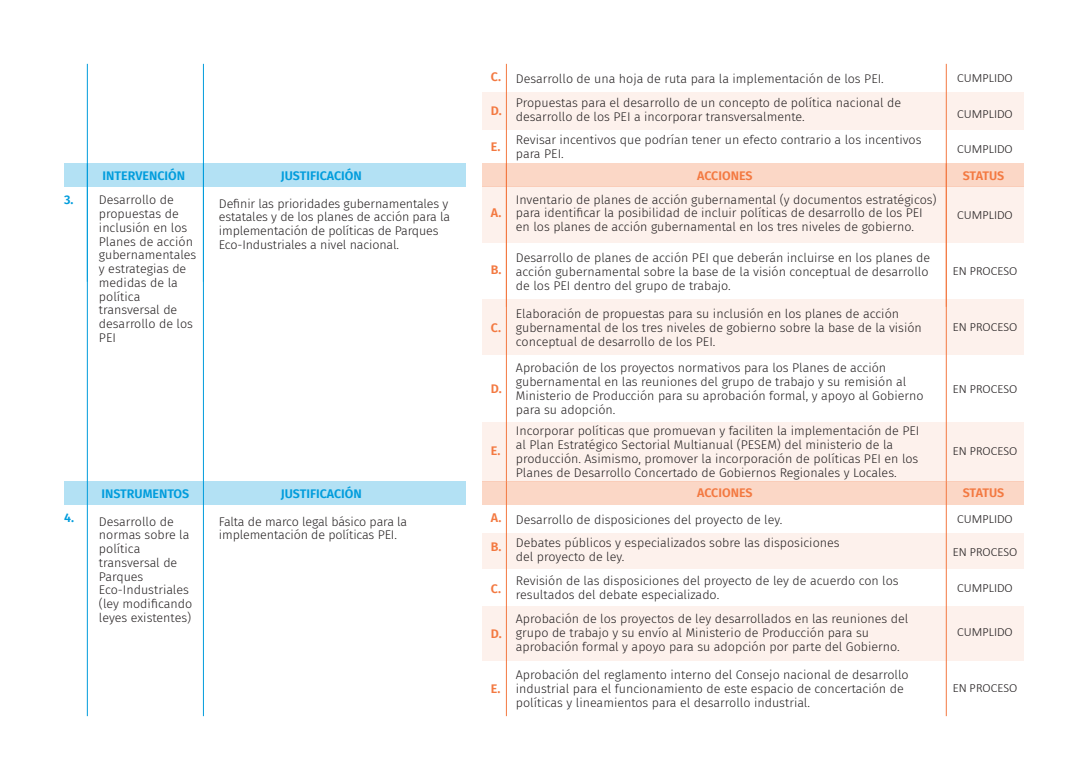
<style>
.page{position:relative;width:1088px;height:780px;background:#fff}
.page>*{position:absolute;margin:0;border:0;box-sizing:border-box;transform-origin:0 0}
.t1{font:300 12.5px/13.8px "Fira Sans";color:#231f20}
.t2{font:300 12.5px "Calibri";color:#231f20}
.t3{font:600 12.5px "Fira Sans";color:#009cdc}
.t4{font:600 12.5px "Fira Sans";letter-spacing:-.01em;color:#f37941}
</style>
<div class="page">
<div style="left:482px;top:92px;width:541px;height:38px;background:#fdf1ec"></div>
<hr style="left:203px;top:64px;width:1px;height:218px;background:#009cdc">
<hr style="left:87px;top:64px;width:1px;height:218px;background:#009cdc">
<hr style="left:946px;top:64px;width:1px;height:243px;background:#f37941">
<hr style="left:506px;top:64px;width:1px;height:243px;background:#f37941">
<div style="left:482px;top:186px;width:541px;height:57px;background:#fdf1ec"></div>
<div style="left:482px;top:299px;width:541px;height:56px;background:#fdf1ec"></div>
<div style="left:482px;top:422px;width:541px;height:59px;background:#fdf1ec"></div>
<div style="left:64px;top:163px;width:401px;height:23px;background:#b3e1f4"></div>
<div style="left:482px;top:163px;width:541px;height:23px;background:#fbd7c6"></div>
<hr style="left:203px;top:163px;width:1px;height:318px;background:#009cdc">
<hr style="left:87px;top:163px;width:1px;height:318px;background:#009cdc">
<hr style="left:946px;top:163px;width:1px;height:318px;background:#f37941">
<hr style="left:506px;top:163px;width:1px;height:318px;background:#f37941">
<div style="left:482px;top:533px;width:541px;height:35px;background:#fdf1ec"></div>
<div style="left:482px;top:606px;width:541px;height:54px;background:#fdf1ec"></div>
<div style="left:64px;top:481px;width:401px;height:23px;background:#b3e1f4"></div>
<div style="left:482px;top:481px;width:541px;height:23px;background:#fbd7c6"></div>
<hr style="left:203px;top:481px;width:1px;height:235px;background:#009cdc">
<hr style="left:87px;top:481px;width:1px;height:235px;background:#009cdc">
<hr style="left:946px;top:481px;width:1px;height:235px;background:#f37941">
<hr style="left:506px;top:481px;width:1px;height:235px;background:#f37941">
<p class="t3" style="left:103px;top:165px;width:84px">INTERVENCIÓN</p>
<p class="t3" style="left:281px;top:165px;width:82px">JUSTIFICACIÓN</p>
<p class="t1" style="left:99px;top:193px;width:99px">Desarrollo de propuestas de inclusión en los<br>Planes de acción gubernamentales y estrategias de medidas de la política transversal de desarrollo de los<br>PEI</p>
<p class="t3" style="left:64px;top:190px;width:11px">3.</p>
<p class="t1" style="left:219px;top:196px;width:233px">Definir las prioridades gubernamentales y estatales y de los planes de acción para la implementación de políticas de Parques Eco-Industriales a nivel nacional.</p>
<p class="t3" style="left:101px;top:483px;width:89px">INSTRUMENTOS</p>
<p class="t3" style="left:281px;top:483px;width:82px">JUSTIFICACIÓN</p>
<p class="t1" style="left:99px;top:514px;width:95px">Desarrollo de normas sobre la política transversal de<br>Parques<br>Eco-Industriales (ley modificando leyes existentes)</p>
<p class="t3" style="left:64px;top:507px;width:11px">4.</p>
<p class="t1" style="left:219px;top:514px;width:190px">Falta de marco legal básico para la implementación de políticas PEI.</p>
<p class="t1" style="left:491px;top:72px;width:394px"><sup>C.</sup> Desarrollo de una hoja de ruta para la implementación de los PEI.</p>
<p class="t2" style="left:957px;top:70px;width:57px">CUMPLIDO</p>
<p class="t1" style="left:516px;top:96px;width:387px">Propuestas para el desarrollo de un concepto de política nacional de desarrollo de los PEI a incorporar transversalmente.</p>
<p class="t4" style="left:491px;top:100px;width:12px">D.</p>
<p class="t4" style="left:491px;top:136px;width:11px">E.</p>
<p class="t2" style="left:957px;top:106px;width:57px">CUMPLIDO</p>
<p class="t2" style="left:957px;top:141px;width:57px">CUMPLIDO</p>
<p class="t1" style="left:516px;top:133px;width:407px">Revisar incentivos que podrían tener un efecto contrario a los incentivos para PEI.</p>
<p class="t1" style="left:516px;top:192px;width:422px">Inventario de planes de acción gubernamental (y documentos estratégicos) para identificar la posibilidad de incluir políticas de desarrollo de los PEI en los planes de acción gubernamental en los tres niveles de gobierno.</p>
<p class="t1" style="left:516px;top:251px;width:416px">Desarrollo de planes de acción PEI que deberán incluirse en los planes de acción gubernamental sobre la base de la visión conceptual de desarrollo de los PEI dentro del grupo de trabajo.</p>
<p class="t4" style="left:697px;top:165px;width:57px">ACCIONES</p>
<p class="t4" style="left:963px;top:165px;width:43px">STATUS</p>
<p class="t4" style="left:491px;top:202px;width:12px">A.</p>
<p class="t2" style="left:957px;top:207px;width:57px">CUMPLIDO</p>
<p class="t4" style="left:491px;top:260px;width:12px">B.</p>
<p class="t2" style="left:953px;top:263px;width:66px">EN PROCESO</p>
<p class="t1" style="left:516px;top:307px;width:407px">Elaboración de propuestas para su inclusión en los planes de acción gubernamental de los tres niveles de gobierno sobre la base de la visión conceptual de desarrollo de los PEI.</p>
<p class="t4" style="left:491px;top:317px;width:12px">C.</p>
<p class="t2" style="left:953px;top:319px;width:66px">EN PROCESO</p>
<p class="t4" style="left:491px;top:379px;width:12px">D.</p>
<p class="t4" style="left:491px;top:440px;width:11px">E.</p>
<p class="t1" style="left:516px;top:361px;width:409px">Aprobación de los proyectos normativos para los Planes de acción gubernamental en las reuniones del grupo de trabajo y su remisión al Ministerio de Producción para su aprobación formal, y apoyo al Gobierno para su adopción.</p>
<p class="t1" style="left:516px;top:424px;width:405px">Incorporar políticas que promuevan y faciliten la implementación de PEI al Plan Estratégico Sectorial Multianual (PESEM) del ministerio de la producción. Asimismo, promover la incorporación de políticas PEI en los Planes de Desarrollo Concertado de Gobiernos Regionales y Locales.</p>
<p class="t2" style="left:953px;top:381px;width:66px">EN PROCESO</p>
<p class="t2" style="left:953px;top:443px;width:66px">EN PROCESO</p>
<p class="t4" style="left:697px;top:482px;width:57px">ACCIONES</p>
<p class="t4" style="left:963px;top:482px;width:43px">STATUS</p>
<p class="t4" style="left:491px;top:507px;width:12px">A.</p>
<p class="t2" style="left:957px;top:511px;width:57px">CUMPLIDO</p>
<p class="t4" style="left:491px;top:536px;width:12px">B.</p>
<p class="t2" style="left:953px;top:544px;width:66px">EN PROCESO</p>
<p class="t1" style="left:516px;top:508px;width:325px;line-height:22.6px">Desarrollo de disposiciones del proyecto de ley.<br>Debates públicos y especializados sobre las disposiciones</p>
<p class="t1" style="left:516px;top:549px;width:110px">del proyecto de ley.</p>
<p class="t1" style="left:516px;top:573px;width:384px">Revisión de las disposiciones del proyecto de ley de acuerdo con los resultados del debate especializado.</p>
<p class="t4" style="left:491px;top:578px;width:12px">C.</p>
<p class="t2" style="left:957px;top:580px;width:57px">CUMPLIDO</p>
<p class="t4" style="left:491px;top:623px;width:12px">D.</p>
<p class="t4" style="left:491px;top:678px;width:11px">E.</p>
<p class="t1" style="left:516px;top:612px;width:394px">Aprobación de los proyectos de ley desarrollados en las reuniones del grupo de trabajo y su envío al Ministerio de Producción para su aprobación formal y apoyo para su adopción por parte del Gobierno.</p>
<p class="t1" style="left:516px;top:668px;width:394px">Aprobación del reglamento interno del Consejo nacional de desarrollo industrial para el funcionamiento de este espacio de concertación de políticas y lineamientos para el desarrollo industrial.</p>
<p class="t2" style="left:957px;top:624px;width:57px">CUMPLIDO</p>
<p class="t2" style="left:953px;top:680px;width:66px">EN PROCESO</p>
</div>
